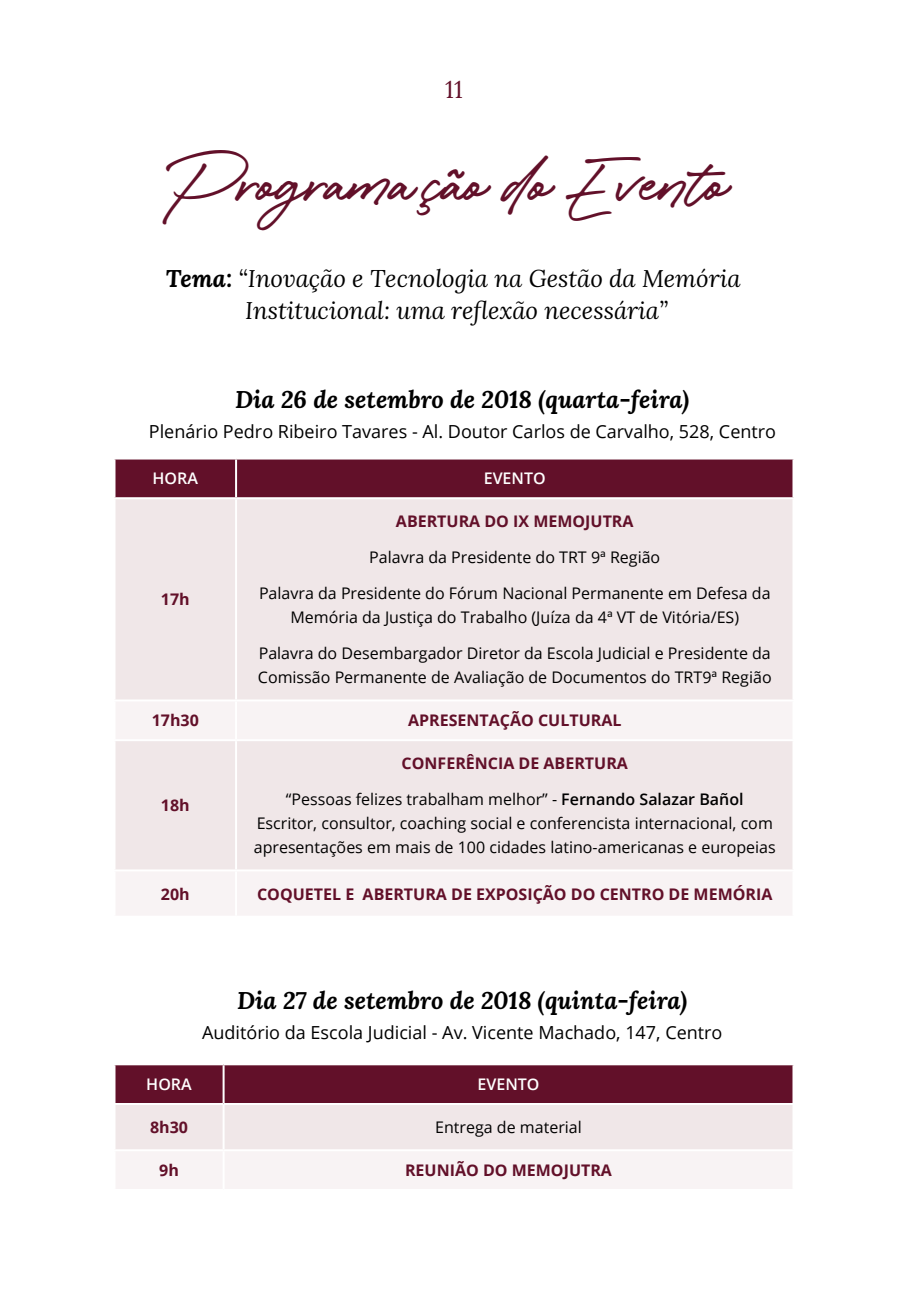
<style>
.page{position:relative;width:908px;height:1304px;background:#fff}
.page>*{position:absolute;margin:0;border:0;box-sizing:border-box;transform-origin:0 0}
.t1{font:38px "Caliway";color:#621029}
.t2{font:italic 24px/32px "Lora";color:#000;text-align:center}
.t3{font:italic 700 24px "Lora";color:#000}
.t4{font:24px "Lora";color:#621029}
.t5{font:18px "Open Sans";color:#000}
.t6{font:16px/24px "Open Sans";color:#000;text-align:center}
.t7{font:700 16px "Open Sans";color:#621029}
.t8{font:600 16px "Open Sans";color:#fff}
.s1{font-weight:700}
.s2{font-weight:600}
</style>
<div class="page">
<div style="left:115px;top:460px;width:677px;height:37px;background:#621029"></div>
<div style="left:115px;top:499px;width:677px;height:200px;background:#f0e7e8"></div>
<svg style="left:115px;top:702px;width:677px;height:213px;fill:#f0e7e8"></svg>
<hr style="left:235px;top:460px;width:2px;height:37px;background:#fff">
<hr style="left:235px;top:701px;width:2px;height:38px;background:#fff">
<hr style="left:235px;top:871px;width:2px;height:45px;background:#fff">
<hr style="left:235px;top:499px;width:2px;height:200px;background:#fff">
<hr style="left:113px;top:869px;width:123px;height:2px;background:#fff">
<hr style="left:236px;top:869px;width:558px;height:2px;background:#fff">
<hr style="left:113px;top:739px;width:123px;height:2px;background:#fff">
<hr style="left:236px;top:739px;width:558px;height:2px;background:#fff">
<hr style="left:235px;top:741px;width:2px;height:128px;background:#fff">
<svg style="left:115px;top:1065px;width:677px;height:124px"></svg>
<hr style="left:222px;top:1065px;width:2px;height:38px;background:#fff">
<hr style="left:222px;top:1151px;width:2px;height:38px;background:#fff">
<hr style="left:113px;top:1103px;width:110px;height:2px;background:#fff">
<hr style="left:223px;top:1103px;width:571px;height:2px;background:#fff">
<hr style="left:222px;top:1105px;width:2px;height:44px;background:#fff">
<hr style="left:113px;top:1149px;width:110px;height:2px;background:#fff">
<hr style="left:223px;top:1149px;width:571px;height:2px;background:#fff">
<h2 class="t4" style="left:445px;top:71px;width:19px">11</h2>
<h1 class="t1" style="left:165px;top:163px;width:569px">Programação do Evento</h1>
<h2 class="t2" style="left:166px;top:262px;width:576px"><span class="s1">Tema:</span> “Inovação e Tecnologia na Gestão da Memória<br>Institucional: uma reflexão necessária”</h2>
<h2 class="t3" style="left:235px;top:382px;width:455px">Dia 26 de setembro de 2018 (quarta-feira)</h2>
<p class="t5" style="left:149px;top:419px;width:628px">Plenário Pedro Ribeiro Tavares - Al. Doutor Carlos de Carvalho, 528, Centro</p>
<p class="t8" style="left:152px;top:468px;width:47px">HORA</p>
<p class="t8" style="left:483px;top:468px;width:63px">EVENTO</p>
<p class="t7" style="left:161px;top:588px;width:30px">17h</p>
<p class="t7" style="left:396px;top:510px;width:239px">ABERTURA DO IX MEMOJUTRA</p>
<p class="t6" style="left:369px;top:545px;width:292px">Palavra da Presidente do TRT 9ª Região</p>
<p class="t6" style="left:259px;top:581px;width:513px">Palavra da Presidente do Fórum Nacional Permanente em Defesa da<br>Memória da Justiça do Trabalho (Juíza da 4ª VT de Vitória/ES)</p>
<p class="t6" style="left:258px;top:641px;width:515px;text-align:left">Palavra do Desembargador Diretor da Escola Judicial e Presidente da<br>Comissão Permanente de Avaliação de Documentos do TRT9ª Região</p>
<p class="t7" style="left:152px;top:709px;width:49px">17h30</p>
<p class="t7" style="left:408px;top:709px;width:215px">APRESENTAÇÃO CULTURAL</p>
<p class="t7" style="left:161px;top:794px;width:30px">18h</p>
<p class="t7" style="left:401px;top:752px;width:228px">CONFERÊNCIA DE ABERTURA</p>
<p class="t6" style="left:254px;top:787px;width:523px">“Pessoas felizes trabalham melhor” - <span class="s2">Fernando Salazar Bañol<br></span>Escritor, consultor, coaching social e conferencista internacional, com apresentações em mais de 100 cidades latino-americanas e europeias</p>
<p class="t7" style="left:161px;top:883px;width:30px">20h</p>
<p class="t7" style="left:257px;top:883px;width:516px">COQUETEL E ABERTURA DE EXPOSIÇÃO DO CENTRO DE MEMÓRIA</p>
<h2 class="t3" style="left:237px;top:983px;width:451px">Dia 27 de setembro de 2018 (quinta-feira)</h2>
<p class="t5" style="left:202px;top:1020px;width:521px">Auditório da Escola Judicial - Av. Vicente Machado, 147, Centro</p>
<p class="t8" style="left:146px;top:1073px;width:47px">HORA</p>
<p class="t8" style="left:477px;top:1073px;width:63px">EVENTO</p>
<p class="t7" style="left:150px;top:1116px;width:39px">8h30</p>
<p class="t6" style="left:435px;top:1115px;width:148px">Entrega de material</p>
<p class="t7" style="left:159px;top:1159px;width:21px">9h</p>
<p class="t7" style="left:405px;top:1159px;width:208px">REUNIÃO DO MEMOJUTRA</p>
</div>
